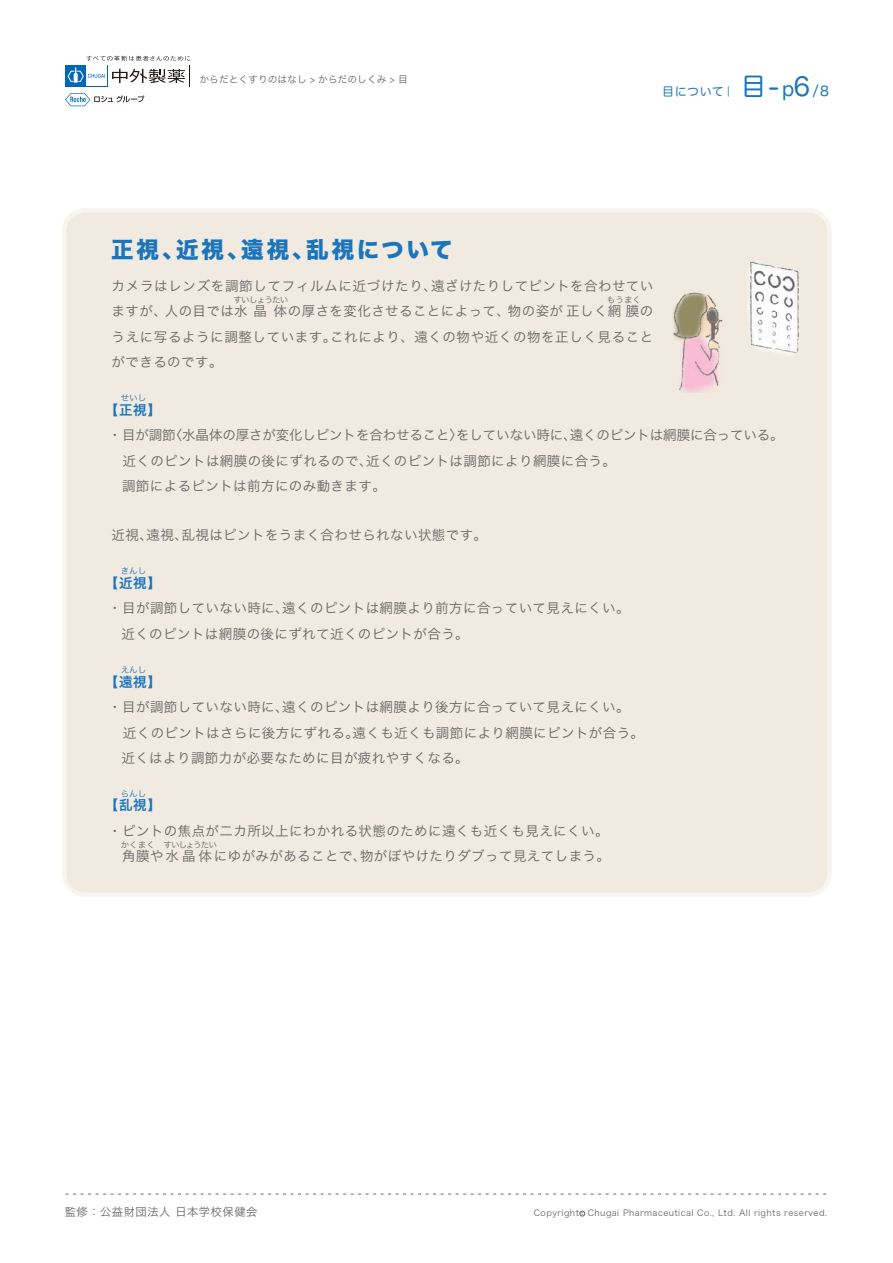
<style>
.page{position:relative;width:893px;height:1263px;background:#fff}
.page>*{position:absolute;margin:0;border:0;box-sizing:border-box;transform-origin:0 0}
.t1{font:22.5px "Hira Kaku Std N W8";letter-spacing:.125em;color:#1b75bb}
.t2{font:13.5px/25.5px "Hira Kaku Pro W3";letter-spacing:.03em;color:#666}
.t3{font:13.5px "Hira Kaku Pro W6";letter-spacing:.05em;color:#1b75bb}
.t4{font:12px "Hira Maru Pro W4";letter-spacing:.035em;color:#1b75bb}
.t5{font:11.25px "Hira Kaku Pro W3";letter-spacing:.05em;color:#666}
.t6{font:9.75px "Hira Kaku Pro W3";color:#666}
.t7{font:8.55px "Hira Kaku Pro W3";letter-spacing:.05em;color:#666}
.t8{font:8.55px "Hira Kaku Pro W3";color:#1b75bb}
.t9{font:8.55px "Hira Kaku Pro W3";letter-spacing:-.1em;color:#666}
.s1{font-family:"Hira Maru Pro N W4";font-size:25.5px}
.s2{font-family:"Hira Maru Pro N W4";font-size:19.5px}
.s3{font-size:13.5px}
.s4{font-size:5.4px}
</style>
<div class="page">
<div style="left:64px;top:210px;width:765px;height:685px;background:#f1eae0;border-radius:21px"></div>
<div style="left:62px;top:208px;width:770px;height:689px;border:4px solid #f8f5f0;border-radius:21px"></div>
<img style="left:673px;top:261px;width:126px;height:131px">
<svg style="left:66px;top:1193px;width:760px;height:1px"></svg>
<div style="left:65px;top:65px;width:42px;height:22px;background:#0068b7"></div>
<svg style="left:65px;top:93px;width:79px;height:13px"></svg>
<svg style="left:68px;top:56px;width:122px;height:31px"></svg>
<svg style="left:580px;top:1211px;width:5px;height:5px"></svg>
<p class="t6" style="left:200px;top:70px;width:210px">からだとくすりのはなし &gt; からだのしくみ &gt; 目</p>
<p class="t4" style="left:662px;top:81px;width:168px">目について｜<span class="s1">目-</span><span class="s2">p</span><span class="s1">6</span><span class="s3">/8</span></p>
<h1 class="t1" style="left:111px;top:237px;width:343px">正視、近視、遠視、乱視について</h1>
<p class="t2" style="left:112px;top:272px;width:543px;text-align:justify">カメラはレンズを調節してフィルムに近づけたり、遠ざけたりしてピントを合わせていますが、人の目では水晶体の厚さを変化させることによって、物の姿が正しく網膜のうえに写るように調整しています。これにより、遠くの物や近くの物を正しく見ることができるのです。</p>
<p class="t3" style="left:105px;top:398px;width:58px">【正視】</p>
<p class="t2" style="left:122px;top:422px;width:663px;text-indent:-14px">・目が調節〈水晶体の厚さが変化しピントを合わせること〉をしていない時に、遠くのピントは網膜に合っている。近くのピントは網膜の後にずれるので、近くのピントは調節により網膜に合う。<br>調節によるピントは前方にのみ動きます。</p>
<p class="t8" style="left:112px;top:390px;width:36px">　せいし</p>
<p class="t2" style="left:112px;top:521px;width:377px">近視、遠視、乱視はピントをうまく合わせられない状態です。</p>
<p class="t8" style="left:121px;top:563px;width:27px">きんし</p>
<p class="t3" style="left:105px;top:571px;width:58px">【近視】</p>
<p class="t2" style="left:122px;top:595px;width:510px;text-indent:-13px">・目が調節していない時に、遠くのピントは網膜より前方に合っていて見えにくい。近くのピントは網膜の後にずれて近くのピントが合う。</p>
<p class="t3" style="left:105px;top:670px;width:58px">【遠視】</p>
<p class="t2" style="left:122px;top:694px;width:524px;text-indent:-13px">・目が調節していない時に、遠くのピントは網膜より後方に合っていて見えにくい。近くのピントはさらに後方にずれる。遠くも近くも調節により網膜にピントが合う。近くはより調節力が必要なために目が疲れやすくなる。</p>
<p class="t3" style="left:105px;top:793px;width:58px">【乱視】</p>
<p class="t2" style="left:108px;top:817px;width:503px;text-align:right">・ピントの焦点が二カ所以上にわかれる状態のために遠くも近くも見えにくい。角膜や水晶体にゆがみがあることで、物がぼやけたりダブって見えてしまう。</p>
<p class="t8" style="left:121px;top:662px;width:27px">えんし</p>
<p class="t8" style="left:121px;top:786px;width:27px">らんし</p>
<p class="t9" style="left:121px;top:837px;width:98px">かくまく　すいしょうたい</p>
<p class="t5" style="left:65px;top:1202px;width:194px">監修：公益財団法人 日本学校保健会</p>
<p class="t7" style="left:534px;top:1205px;width:295px">Copyright <span class="s4">c</span> Chugai Pharmaceutical Co., Ltd. All rights reserved.</p>
</div>
